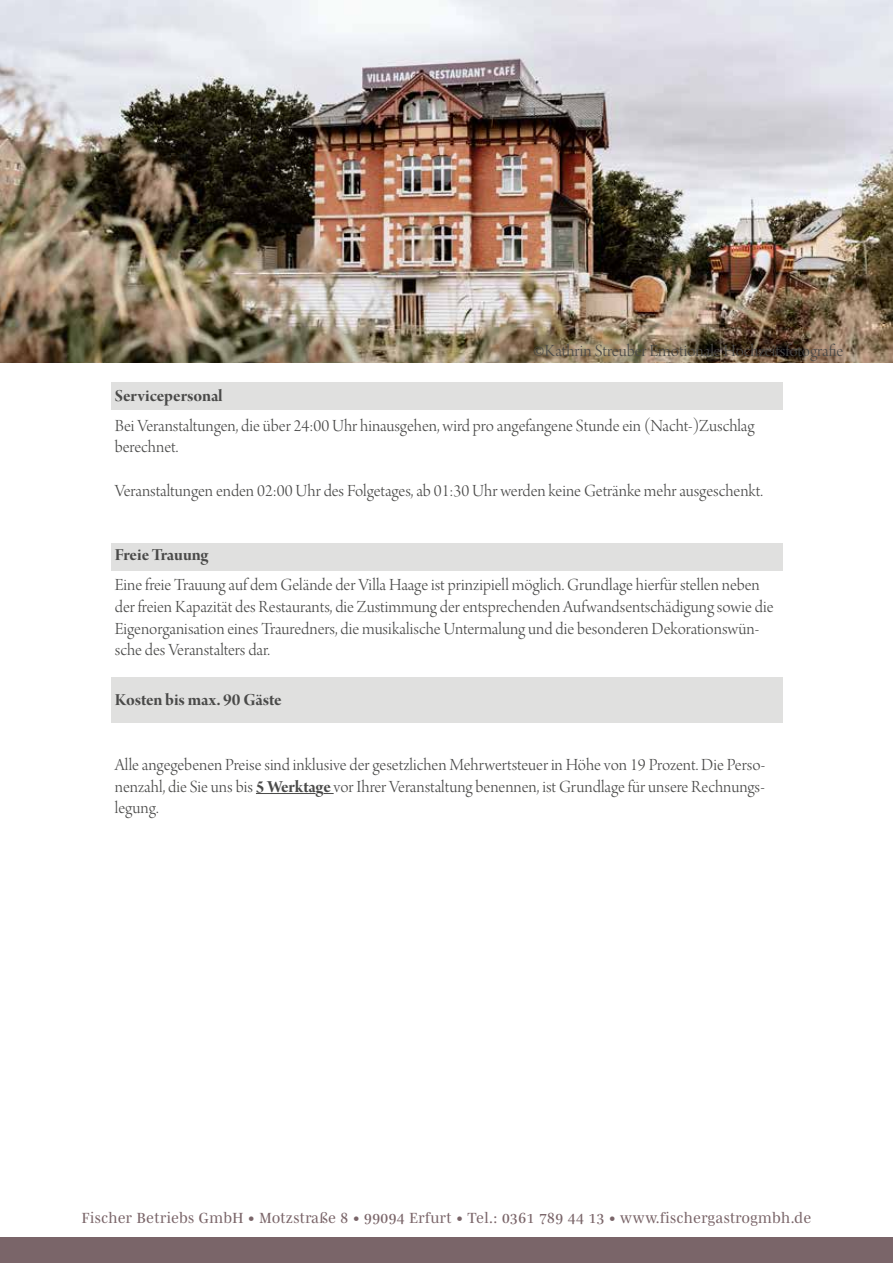
<style>
.page{position:relative;width:893px;height:1263px;background:#fff}
.page>*{position:absolute;margin:0;border:0;box-sizing:border-box;transform-origin:0 0}
.t1{font:18px/21.6px "Arno Pro Light Display";color:#4a4a49}
.t2{font:18px "Arno Pro Bold Display";letter-spacing:-.005em;color:#4a4a49}
.t3{font:15px "Mencken Std";letter-spacing:.03em;color:#7a6569}
.s1{font-family:"Abril Text"}
.s2{font-family:"Arno Pro Bold Display"}
</style>
<div class="page">
<div style="left:0;top:1237px;width:893px;height:26px;background:#7a6569"></div>
<div style="left:111px;top:543px;width:671px;height:27px;background:#e0e0df"></div>
<div style="left:111px;top:677px;width:671px;height:45px;background:#e0e0df"></div>
<div style="left:111px;top:383px;width:671px;height:27px;background:#e0e0df"></div>
<hr style="left:256px;top:793px;width:60px;height:1px;background:#4a4a49">
<img style="left:0;top:0;width:893px;height:363px">
<p class="t1" style="left:533px;top:341px;width:312px"><span class="s1">©</span>Kathrin Streuber Emotionale Hochzeitsfotografie</p>
<p class="t2" style="left:115px;top:385px;width:109px">Servicepersonal</p>
<p class="t1" style="left:115px;top:416px;width:641px">Bei Veranstaltungen, die über 24:00 Uhr hinausgehen, wird pro angefangene Stunde ein (Nacht-)Zuschlag berechnet.</p>
<p class="t1" style="left:115px;top:481px;width:650px">Veranstaltungen enden 02:00 Uhr des Folgetages, ab 01:30 Uhr werden keine Getränke mehr ausgeschenkt.</p>
<p class="t2" style="left:115px;top:545px;width:95px">Freie Trauung</p>
<p class="t1" style="left:115px;top:575px;width:660px">Eine freie Trauung auf dem Gelände der Villa Haage ist prinzipiell möglich. Grundlage hierfür stellen neben der freien Kapazität des Restaurants, die Zustimmung der entsprechenden Aufwandsentschädigung sowie die Eigenorganisation eines Trauredners, die musikalische Untermalung und die besonderen Dekorationswün&shy;sche des Veranstalters dar.</p>
<p class="t2" style="left:115px;top:690px;width:168px">Kosten bis max. 90 Gäste</p>
<p class="t1" style="left:115px;top:755px;width:652px;text-align:justify">Alle angegebenen Preise sind inklusive der gesetzlichen Mehrwertsteuer in Höhe von 19 Prozent. Die Perso&shy;nenzahl, die Sie uns bis <span class="s2">5 Werktage</span> vor Ihrer Veranstaltung benennen, ist Grundlage für unsere Rechnungs&shy;legung.</p>
<p class="t3" style="left:82px;top:1209px;width:731px">Fischer Betriebs GmbH • Motzstraße 8 • 99094 Erfurt • Tel.: 0361 789 44 13 • www.fischergastrogmbh.de</p>
</div>
